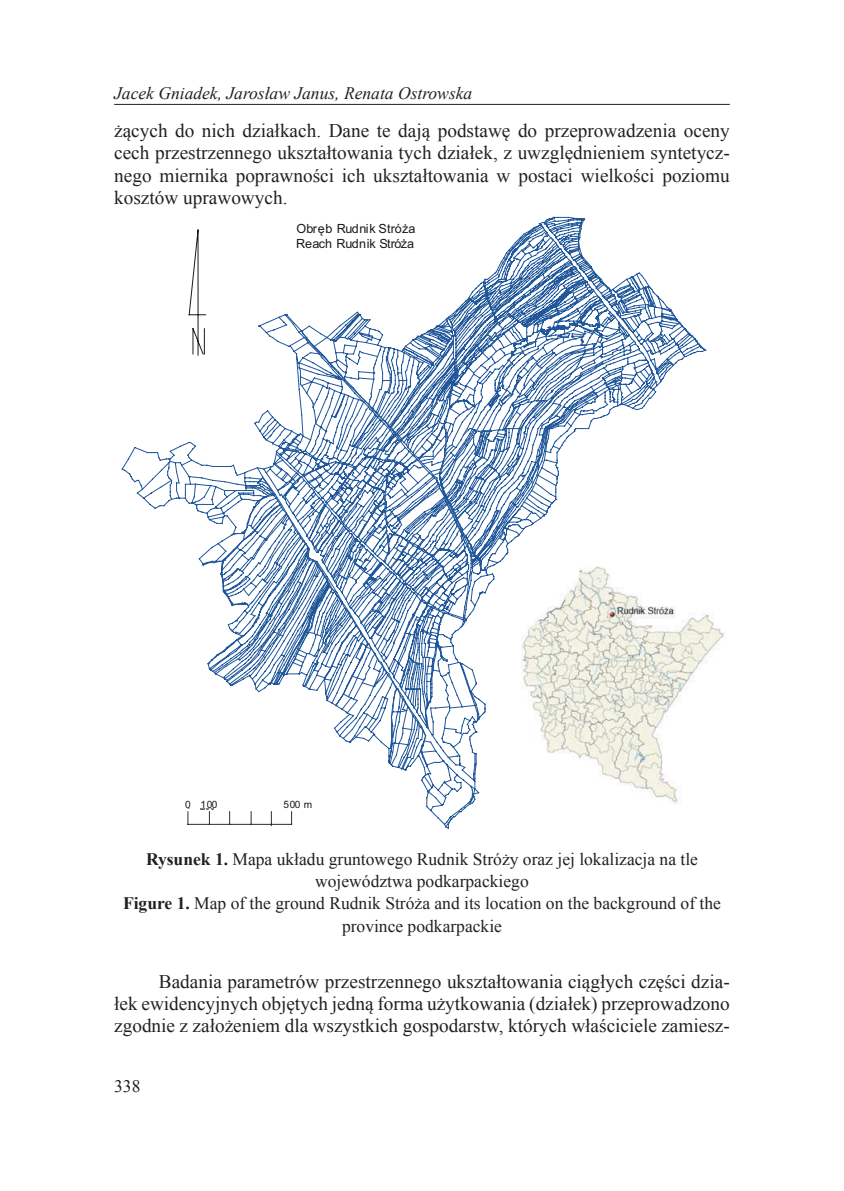
<style>
.page{position:relative;width:844px;height:1191px;background:#fff}
.page>*{position:absolute;margin:0;border:0;box-sizing:border-box;transform-origin:0 0}
.tekst_rozdziału{font:19.25px/22.1px "Times New Roman";color:#231f20;text-align:justify}
.rysunki_i_tabele{font:17.5px/22.1px "Times New Roman";color:#231f20;text-align:center}
.rysunki_i_tabele_ang{font:17.5px/22.1px "Times New Roman";color:#222;text-align:center}
.t1{font:italic 17.5px "Times New Roman";color:#231f20}
.t2{font:15.22px "Times New Roman";color:#231f20}
.t3{font:12.6px/14.9px "Arial";color:#191917}
.t4{font:10.15px "Arial";letter-spacing:.005em;color:#191917}
.s1{font-weight:700}
.s2{font-weight:700;color:#231f20}
</style>
<div class="page">
<hr style="left:114px;top:104px;width:615px;height:1px;background:#231f20">
<img style="left:705px;top:613px;width:19px;height:51px">
<svg style="left:167px;top:218px;width:538px;height:609px"></svg>
<div style="left:180px;top:794px;width:127px;height:14px;background:#fff"></div>
<p class="t1" style="left:114px;top:81px;width:359px">Jacek Gniadek, Jarosław Janus, Renata Ostrowska</p>
<p class="tekst_rozdziału" style="left:114px;top:119px;width:617px">żących do nich działkach. Dane te dają podstawę do przeprowadzenia oceny cech przestrzennego ukształtowania tych działek, z uwzględnieniem syntetycz&shy;nego miernika poprawności ich ukształtowania w postaci wielkości poziomu kosztów uprawowych.</p>
<p class="t3" style="left:296px;top:221px;width:121px">Obręb Rudnik Stróża<br>Reach Rudnik Stróża</p>
<p class="t4" style="left:185px;top:797px;width:33px">0 100</p>
<p class="t4" style="left:283px;top:797px;width:30px">500 m</p>
<p class="rysunki_i_tabele" style="left:146px;top:848px;width:553px"><span class="s1">Rysunek 1.</span> Mapa układu gruntowego Rudnik Stróży oraz jej lokalizacja na tle województwa podkarpackiego</p>
<p class="rysunki_i_tabele_ang" style="left:123px;top:892px;width:599px"><span class="s2">Figure 1.</span> Map of the ground Rudnik Stróża and its location on the background of the province podkarpackie</p>
<p class="tekst_rozdziału" style="left:114px;top:970px;width:617px;text-indent:45px">Badania parametrów przestrzennego ukształtowania ciągłych części dzia&shy;łek ewidencyjnych objętych jedną forma użytkowania (działek) przeprowadzono zgodnie z założeniem dla wszystkich gospodarstw, których właściciele zamiesz-</p>
<p class="t2" style="left:520px;top:973px;width:206px">Grunty gospodarstw z siedliskiem</p>
<p class="t2" style="left:247px;top:981px;width:170px">Wszystkie grunty w obrębie</p>
<p class="t2" style="left:111px;top:1015px;width:44px">Rodzaj</p>
<p class="rysunki_i_tabele" style="left:114px;top:1074px;width:28px">338</p>
</div>
